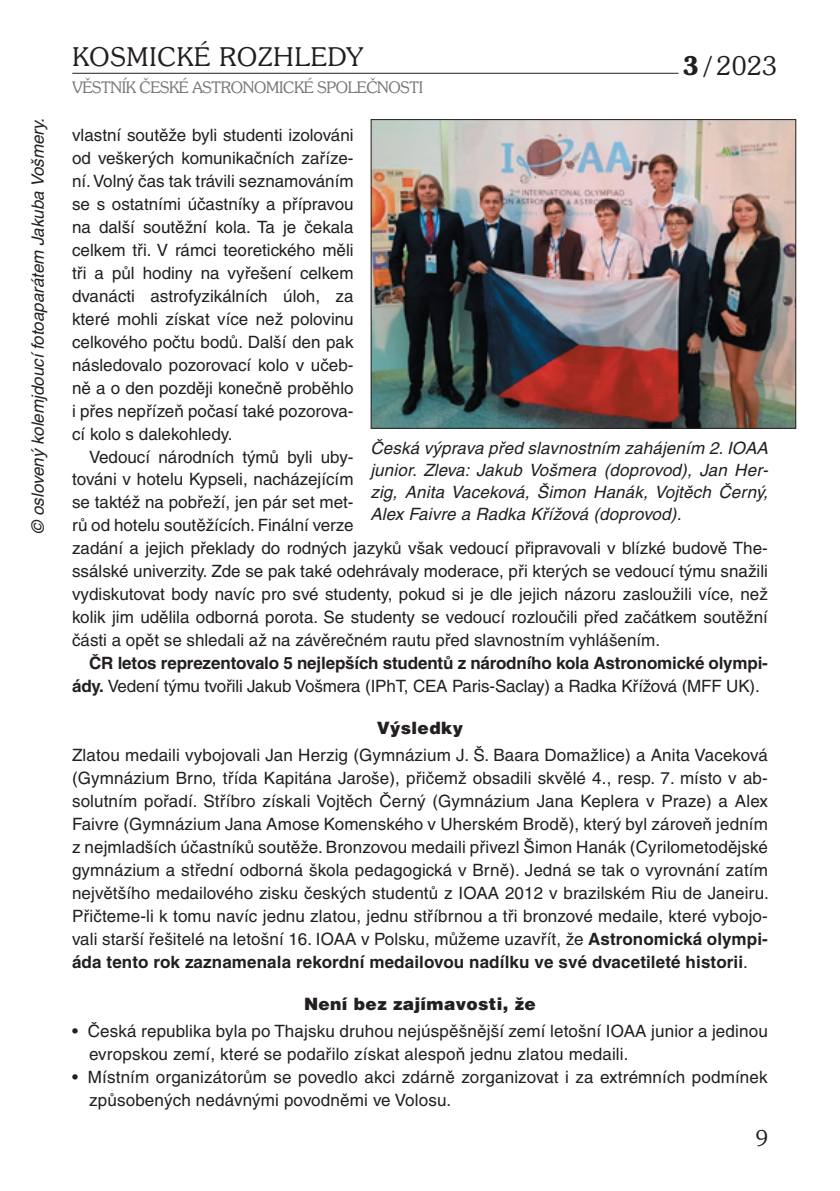
<style>
.page{position:relative;width:840px;height:1191px;background:#fff}
.page>*{position:absolute;margin:0;border:0;box-sizing:border-box;transform-origin:0 0}
.t1{font:300 26px "Souvenir IT Cby BTCE";letter-spacing:.04em;color:#231f20}
.t2{font:300 22px "Souvenir IT Cby BTCE";color:#231f20}
.t3{font:17px/23px "Helvetica CE";color:#231f20}
.t4{font:italic 17px/22px "Helvetica CE";letter-spacing:.01em;color:#231f20;text-align:justify}
.t5{font:700 17px/23px "Helvetica CE";letter-spacing:-.01em;color:#231f20}
.t6{font:900 17px "Helvetica CE";letter-spacing:.02em;color:#231f20}
.t7{font:300 16px "Souvenir IT Cby BTCE";letter-spacing:-.02em;color:#76787b}
.s1{font-weight:600}
.s2{font-weight:400}
.s3{font-weight:700}
</style>
<div class="page">
<hr style="left:72px;top:73px;width:606px;height:1px;background:#231f20">
<img style="left:372px;top:121px;width:421px;height:306px">
<div style="left:370px;top:119px;width:425px;height:310px;border:1px solid #231f20"></div>
<p class="t4" style="left:27px;top:533px;width:417px;rotate:-90deg">© oslovený kolemjdoucí fotoaparátem Jakuba Vošmery.</p>
<h1 class="t1" style="left:72px;top:40px;width:292px">KOSMICKÉ ROZHLEDY</h1>
<p class="t7" style="left:72px;top:77px;width:352px">VĚSTNÍK ČESKÉ ASTRONOMICKÉ SPOLEČNOSTI</p>
<h1 class="t1" style="left:682px;top:48px;width:96px"><span class="s1">3 /</span> 2023</h1>
<p class="t3" style="left:72px;top:123px;width:283px;text-align:justify">vlastní soutěže byli studenti izolováni od veškerých komunikačních zaříze&shy;ní. Volný čas tak trávili seznamováním se s ostatními účastníky a přípravou na další soutěžní kola. Ta je čekala celkem tři. V rámci teoretického měli tři a půl hodiny na vyřešení celkem dvanácti astrofyzikálních úloh, za které mohli získat více než polovinu celkového počtu bodů. Další den pak následovalo pozorovací kolo v učeb&shy;ně a o den později konečně proběhlo i přes nepřízeň počasí také pozorova&shy;cí kolo s dalekohledy.</p>
<p class="t3" style="left:72px;top:445px;width:697px;text-indent:17px">Vedoucí národních týmů byli uby-<br>továni v hotelu Kypseli, nacházejícím<br>se taktéž na pobřeží, jen pár set met-<br>rů od hotelu soutěžících. Finální verze<br>zadání a jejich překlady do rodných jazyků však vedoucí připravovali v blízké budově The&shy;ssálské univerzity. Zde se pak také odehrávaly moderace, při kterých se vedoucí týmu snažili vydiskutovat body navíc pro své studenty, pokud si je dle jejich názoru zasloužili více, než kolik jim udělila odborná porota. Se studenty se vedoucí rozloučili před začátkem soutěžní části a opět se shledali až na závěrečném rautu před slavnostním vyhlášením.</p>
<p class="t5" style="left:72px;top:651px;width:697px;text-indent:17px">ČR letos reprezentovalo 5 nejlepších studentů z národního kola Astronomické olympi&shy;ády. <span class="s2">Vedení týmu tvořili Jakub Vošmera (IPhT, CEA Paris-Saclay) a Radka Křížová (MFF UK).</span></p>
<p class="t6" style="left:376px;top:718px;width:88px">Výsledky</p>
<p class="t3" style="left:72px;top:743px;width:698px;text-align:justify">Zlatou medaili vybojovali Jan Herzig (Gymnázium J. Š. Baara Domažlice) a Anita Vaceková (Gymnázium Brno, třída Kapitána Jaroše), přičemž obsadili skvělé 4., resp. 7. místo v ab&shy;solutním pořadí. Stříbro získali Vojtěch Černý (Gymnázium Jana Keplera v Praze) a Alex Faivre (Gymnázium Jana Amose Komenského v Uherském Brodě), který byl zároveň jedním z nejmladších účastníků soutěže. Bronzovou medaili přivezl Šimon Hanák (Cyrilometodějské gymnázium a střední odborná škola pedagogická v Brně). Jedná se tak o vyrovnání zatím největšího medailového zisku českých studentů z IOAA 2012 v brazilském Riu de Janeiru.<br>Přičteme-li k tomu navíc jednu zlatou, jednu stříbrnou a tři bronzové medaile, které vybojo&shy;vali starší řešitelé na letošní 16. IOAA v Polsku, můžeme uzavřít, že <span class="s3">Astronomická olympi&shy;áda tento rok zaznamenala rekordní medailovou nadílku ve své dvacetileté historii</span>.</p>
<p class="t6" style="left:304px;top:993px;width:233px">Není bez zajímavosti, že</p>
<p class="t3" style="left:89px;top:1019px;width:680px;text-indent:-17px">• Česká republika byla po Thajsku druhou nejúspěšnější zemí letošní IOAA junior a jedinou evropskou zemí, které se podařilo získat alespoň jednu zlatou medaili.</p>
<p class="t3" style="left:89px;top:1065px;width:679px;text-indent:-17px">• Místním organizátorům se povedlo akci zdárně zorganizovat i za extrémních podmínek způsobených nedávnými povodněmi ve Volosu.</p>
<p class="t4" style="left:370px;top:437px;width:399px">Česká výprava před slavnostním zahájením 2. IOAA junior. Zleva: Jakub Vošmera (doprovod), Jan Her&shy;zig, Anita Vaceková, Šimon Hanák, Vojtěch Černý, Alex Faivre a Radka Křížová (doprovod).</p>
<p class="t2" style="left:755px;top:1124px;width:14px">9</p>
</div>
